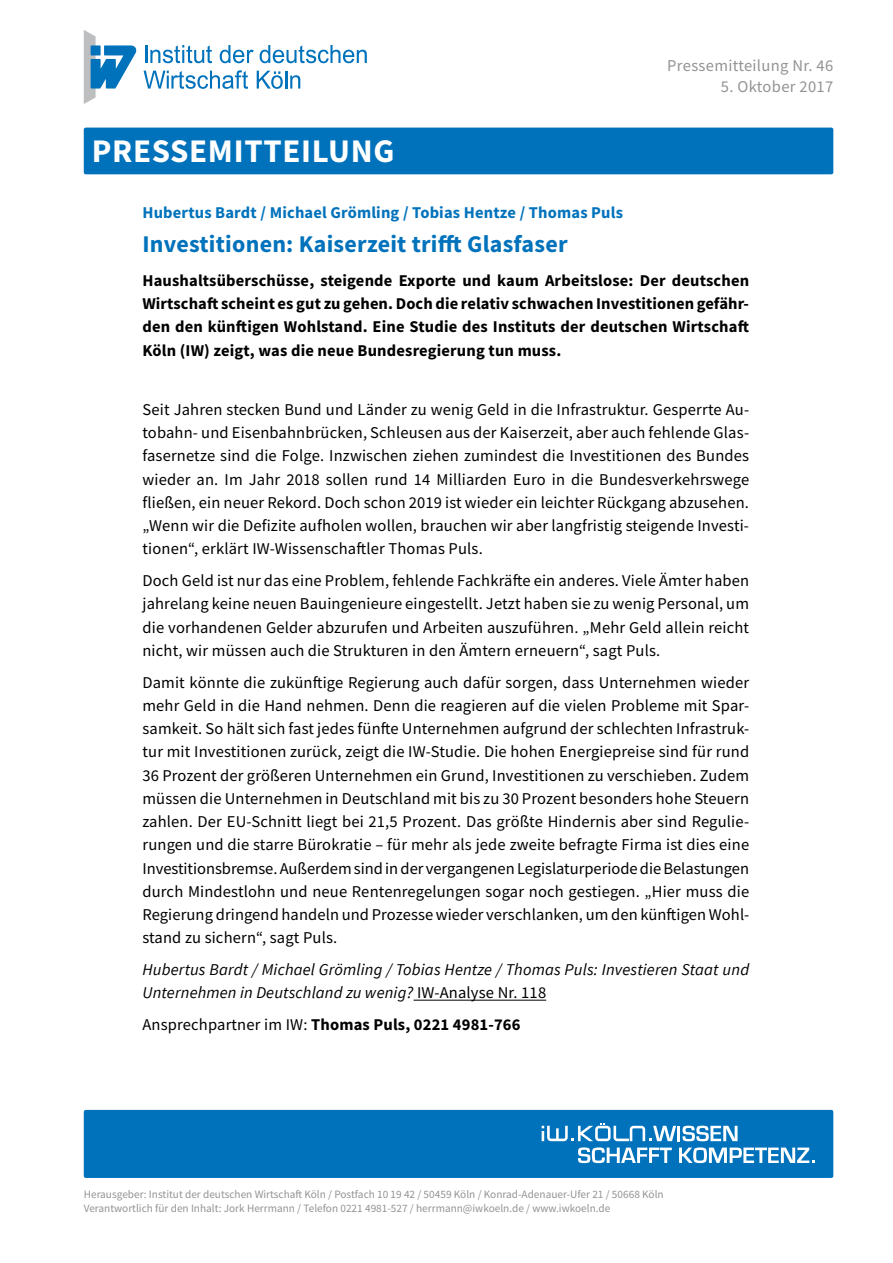
<style>
.page{position:relative;width:893px;height:1263px;background:#fff}
.page>*{position:absolute;margin:0;border:0;box-sizing:border-box;transform-origin:0 0}
.t1{font:700 33px "Source Sans Pro";letter-spacing:.02em;color:#fff}
.t2{font:700 24px "Source Sans Pro";letter-spacing:.01em;color:#0072bc}
.t3{font:16.5px/23.2px "Source Sans Pro";letter-spacing:.01em;color:#000;text-align:justify}
.t4{font:700 16.5px/23.2px "Source Sans Pro";letter-spacing:.01em;color:#000;text-align:justify}
.t5{font:italic 16.5px/23.2px "Source Sans Pro";letter-spacing:.01em;color:#000}
.t6{font:700 16.5px "Source Sans Pro";letter-spacing:.01em;color:#0072bc}
.t7{font:16.5px "Source Sans Pro";letter-spacing:.02em;color:#929395}
.t8{font:11.25px/13.5px "Source Sans Pro";color:#929395}
.s1{font-style:normal}
.s2{font-weight:400}
</style>
<div class="page">
<div style="left:84px;top:128px;width:749px;height:46px;background:#0072bc;border-radius:2px"></div>
<hr style="left:414px;top:1000px;width:132px;height:1px;background:#000">
<div style="left:84px;top:1110px;width:749px;height:68px;background:#0072bc;border-radius:2px"></div>
<hr style="left:677px;top:1126px;width:3px;height:15px;background:#fff">
<svg style="left:682px;top:1126px;width:55px;height:15px"></svg>
<svg style="left:578px;top:1147px;width:94px;height:16px"></svg>
<svg style="left:679px;top:1147px;width:136px;height:16px"></svg>
<svg style="left:542px;top:1123px;width:134px;height:18px"></svg>
<svg style="left:145px;top:45px;width:67px;height:18px"></svg>
<svg style="left:220px;top:45px;width:34px;height:18px"></svg>
<svg style="left:260px;top:45px;width:107px;height:18px"></svg>
<svg style="left:144px;top:70px;width:104px;height:19px"></svg>
<svg style="left:257px;top:71px;width:43px;height:18px"></svg>
<svg style="left:84px;top:30px;width:53px;height:74px"></svg>
<h1 class="t1" style="left:92px;top:129px;width:304px">PRESSEMITTEILUNG</h1>
<p class="t7" style="left:667px;top:55px;width:168px">Pressemitteilung Nr. 46</p>
<p class="t7" style="left:721px;top:76px;width:114px">5. Oktober 2017</p>
<p class="t6" style="left:142px;top:201px;width:482px">Hubertus Bardt / Michael Grömling / Tobias Hentze / Thomas Puls</p>
<h2 class="t2" style="left:142px;top:228px;width:427px">Investitionen: Kaiserzeit trifft Glasfaser</h2>
<p class="t4" style="left:142px;top:269px;width:608px">Haushaltsüberschüsse, steigende Exporte und kaum Arbeitslose: Der deutschen Wirtschaft scheint es gut zu gehen. Doch die relativ schwachen Investitionen gefähr&shy;den den künftigen Wohlstand. Eine Studie des Instituts der deutschen Wirtschaft Köln (IW) zeigt, was die neue Bundesregierung tun muss.</p>
<p class="t3" style="left:142px;top:398px;width:608px">Seit Jahren stecken Bund und Länder zu wenig Geld in die Infrastruktur. Gesperrte Au&shy;tobahn- und Eisenbahnbrücken, Schleusen aus der Kaiserzeit, aber auch fehlende Glas&shy;fasernetze sind die Folge. Inzwischen ziehen zumindest die Investitionen des Bundes wieder an. Im Jahr 2018 sollen rund 14 Milliarden Euro in die Bundesverkehrswege fließen, ein neuer Rekord. Doch schon 2019 ist wieder ein leichter Rückgang abzusehen. „Wenn wir die Defizite aufholen wollen, brauchen wir aber langfristig steigende Investi&shy;tionen“, erklärt IW-Wissenschaftler Thomas Puls.</p>
<p class="t3" style="left:142px;top:569px;width:608px">Doch Geld ist nur das eine Problem, fehlende Fachkräfte ein anderes. Viele Ämter haben jahrelang keine neuen Bauingenieure eingestellt. Jetzt haben sie zu wenig Personal, um die vorhandenen Gelder abzurufen und Arbeiten auszuführen. „Mehr Geld allein reicht nicht, wir müssen auch die Strukturen in den Ämtern erneuern“, sagt Puls.</p>
<p class="t3" style="left:142px;top:670px;width:608px">Damit könnte die zukünftige Regierung auch dafür sorgen, dass Unternehmen wieder mehr Geld in die Hand nehmen. Denn die reagieren auf die vielen Probleme mit Spar&shy;samkeit. So hält sich fast jedes fünfte Unternehmen aufgrund der schlechten Infrastruk&shy;tur mit Investitionen zurück, zeigt die IW-Studie. Die hohen Energiepreise sind für rund 36 Prozent der größeren Unternehmen ein Grund, Investitionen zu verschieben. Zudem müssen die Unternehmen in Deutschland mit bis zu 30 Prozent besonders hohe Steuern zahlen. Der EU-Schnitt liegt bei 21,5 Prozent. Das größte Hindernis aber sind Regulie&shy;rungen und die starre Bürokratie – für mehr als jede zweite befragte Firma ist dies eine Investitionsbremse. Außerdem sind in der vergangenen Legislaturperiode die Belastungen durch Mindestlohn und neue Rentenregelungen sogar noch gestiegen. „Hier muss die Regierung dringend handeln und Prozesse wieder verschlanken, um den künftigen Wohl&shy;stand zu sichern“, sagt Puls.</p>
<p class="t5" style="left:142px;top:958px;width:608px">Hubertus Bardt / Michael Grömling / Tobias Hentze / Thomas Puls: Investieren Staat und<br>Unternehmen in Deutschland zu wenig? <span class="s1">IW-Analyse Nr. 118</span></p>
<p class="t4" style="left:142px;top:1013px;width:380px"><span class="s2">Ansprechpartner im IW:</span> Thomas Puls, 0221 4981-766</p>
<p class="t8" style="left:84px;top:1188px;width:581px">Herausgeber: Institut der deutschen Wirtschaft Köln / Postfach 10 19 42 / 50459 Köln / Konrad-Adenauer-Ufer 21 / 50668 Köln<br>Verantwortlich für den Inhalt: Jork Herrmann / Telefon 0221 4981-527 / herrmann@iwkoeln.de / www.iwkoeln.de</p>
</div>
